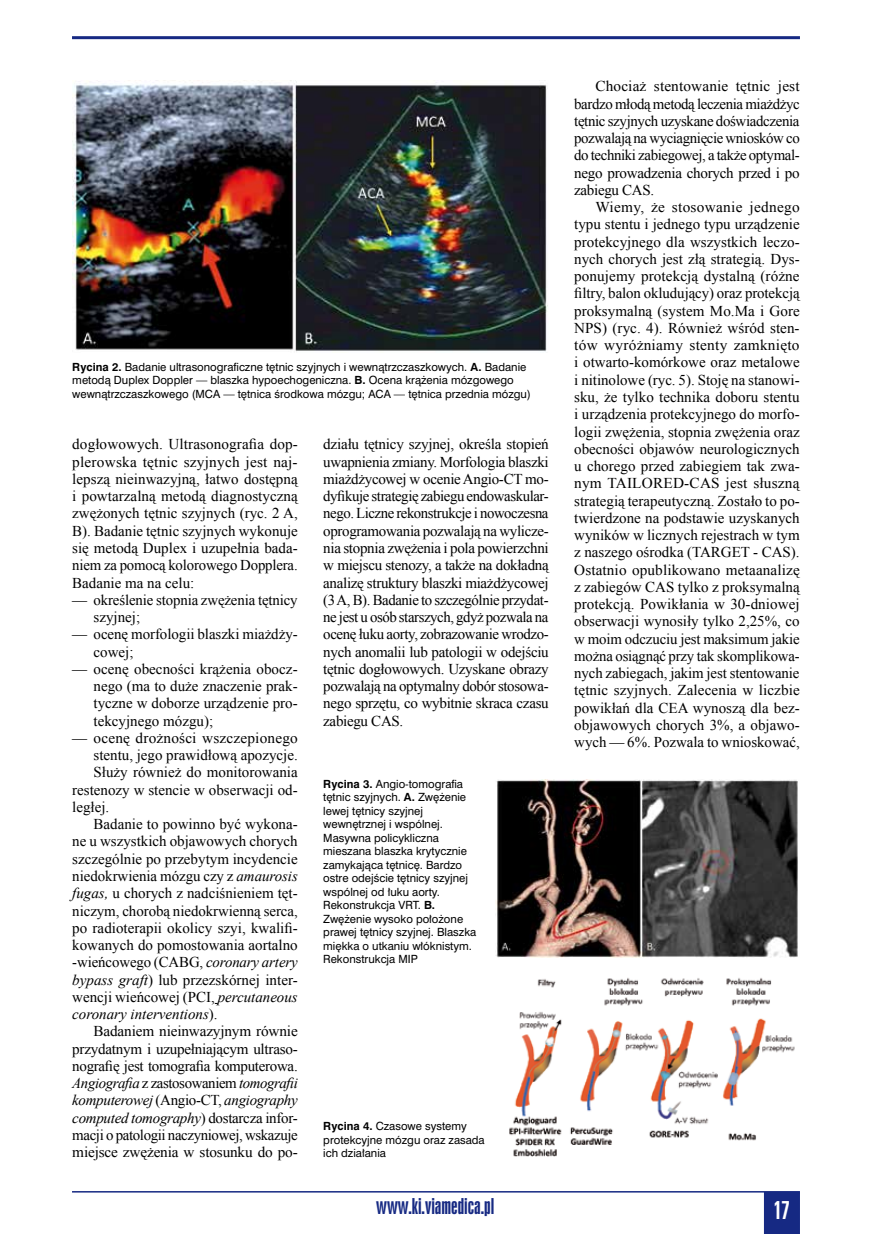
<style>
.page{position:relative;width:872px;height:1234px;background:#fff}
.page>*{position:absolute;margin:0;border:0;box-sizing:border-box;transform-origin:0 0}
.t1{font:21px "Swis 924 PL";color:#fff}
.t2{font:18px "Swis 924 PL";color:#162983}
.t3{font:15px/17.2px "Times New Roman";color:#000;text-align:justify}
.t4{font:italic 15px "Times New Roman";letter-spacing:-.02em;color:#000}
.t5{font:15px "Times New Roman";letter-spacing:-.025em;color:#000}
.t6{font:15px "Times New Roman";letter-spacing:-.02em;color:#000}
.t7{font:italic 15px "Times New Roman";color:#000}
.t8{font:10.5px/13.5px "Swis 721 PL";color:#000}
.s1{font-weight:700}
.s2{font-style:italic}
.s3{font-style:normal}
</style>
<div class="page">
<svg style="left:764px;top:1192px;width:36px;height:41px"></svg>
<hr style="left:72px;top:1190px;width:728px;height:2px;background:#162983">
<hr style="left:72px;top:36px;width:728px;height:3px;background:#162983">
<img style="left:72px;top:81px;width:476px;height:271px">
<img style="left:495px;top:779px;width:303px;height:178px">
<img style="left:509px;top:978px;width:286px;height:179px">
<p class="t8" style="left:72px;top:359px;width:460px"><span class="s1">Rycina 2.</span> Badanie ultrasonograficzne tętnic szyjnych i wewnątrzczaszkowych. <span class="s1">A.</span> Badanie metodą Duplex Doppler — blaszka hypoechogeniczna. <span class="s1">B.</span> Ocena krążenia mózgowego wewnątrzczaszkowego (MCA — tętnica środkowa mózgu; ACA — tętnica przednia mózgu)</p>
<p class="t3" style="left:72px;top:435px;width:227px">dogłowowych. Ultrasonografia dop&shy;plerowska tętnic szyjnych jest naj&shy;lepszą nieinwazyjną, łatwo dostępną i powtarzalną metodą diagnostyczną zwężonych tętnic szyjnych (ryc. 2 A, B). Badanie tętnic szyjnych wykonuje się metodą Duplex i uzupełnia bada&shy;niem za pomocą kolorowego Dopplera.<br>Badanie ma na celu:</p>
<p class="t3" style="left:94px;top:590px;width:205px;text-indent:-21px">— określenie stopnia zwężenia tętnicy szyjnej;</p>
<p class="t3" style="left:94px;top:625px;width:206px;text-indent:-21px">— ocenę morfologii blaszki miażdży&shy;cowej;</p>
<p class="t3" style="left:94px;top:659px;width:206px;text-indent:-21px">— ocenę obecności krążenia obocz&shy;nego (ma to duże znaczenie prak&shy;tyczne w doborze urządzenie pro&shy;tekcyjnego mózgu);</p>
<p class="t3" style="left:72px;top:728px;width:227px">— ocenę drożności wszczepionego</p>
<p class="t3" style="left:94px;top:746px;width:206px">stentu, jego prawidłową apozycje.</p>
<p class="t3" style="left:94px;top:763px;width:206px">Służy również do monitorowania</p>
<p class="t3" style="left:72px;top:780px;width:227px">restenozy w stencie w obserwacji od-</p>
<p class="t3" style="left:72px;top:797px;width:39px">ległej.</p>
<p class="t3" style="left:94px;top:815px;width:206px">Badanie to powinno być wykona-</p>
<p class="t3" style="left:72px;top:832px;width:227px">ne u wszystkich objawowych chorych</p>
<p class="t3" style="left:72px;top:849px;width:227px">szczególnie po przebytym incydencie</p>
<p class="t3" style="left:72px;top:866px;width:227px">niedokrwienia mózgu czy z <span class="s2">amaurosis</span></p>
<p class="t3" style="left:72px;top:884px;width:227px"><span class="s2">fugas,</span> u chorych z nadciśnieniem tęt-</p>
<p class="t3" style="left:72px;top:901px;width:227px">niczym, chorobą niedokrwienną serca,</p>
<p class="t3" style="left:72px;top:918px;width:227px">po radioterapii okolicy szyi, kwalifi-</p>
<p class="t3" style="left:72px;top:935px;width:227px">kowanych do pomostowania aortalno</p>
<p class="t3" style="left:72px;top:953px;width:227px">-wieńcowego (CABG, <span class="s2">coronary artery</span></p>
<p class="t3" style="left:72px;top:970px;width:227px"><span class="s2">bypass graft</span>) lub przezskórnej inter-</p>
<p class="t3" style="left:72px;top:987px;width:227px">wencji wieńcowej (PCI, <span class="s2">percutaneous</span></p>
<p class="t7" style="left:72px;top:1003px;width:147px">coronary interventions<span class="s3">).</span></p>
<p class="t3" style="left:94px;top:1022px;width:206px">Badaniem nieinwazyjnym równie</p>
<p class="t3" style="left:72px;top:1039px;width:227px">przydatnym i uzupełniającym ultraso-</p>
<p class="t6" style="left:72px;top:1055px;width:227px">nografię jest tomografia komputerowa.</p>
<p class="t4" style="left:72px;top:1072px;width:227px">Angiografia <span class="s3">z zastosowaniem</span> tomografii</p>
<p class="t4" style="left:72px;top:1089px;width:227px">komputerowej <span class="s3">(Angio-CT,</span> angiography</p>
<p class="t4" style="left:72px;top:1106px;width:227px">computed tomography<span class="s3">) dostarcza infor-</span></p>
<p class="t5" style="left:72px;top:1124px;width:227px">macji o patologii naczyniowej, wskazuje</p>
<p class="t3" style="left:72px;top:1142px;width:227px">miejsce zwężenia w stosunku do po-</p>
<p class="t3" style="left:323px;top:435px;width:227px">działu tętnicy szyjnej, określa stopień uwapnienia zmiany. Morfologia blaszki miażdżycowej w ocenie Angio-CT mo&shy;dyfikuje strategię zabiegu endowaskular&shy;nego. Liczne rekonstrukcje i nowoczesna oprogramowania pozwalają na wylicze&shy;nia stopnia zwężenia i pola powierzchni w miejscu stenozy, a także na dokładną analizę struktury blaszki miażdżycowej (3 A, B). Badanie to szczególnie przydat&shy;ne jest u osób starszych, gdyż pozwala na ocenę łuku aorty, zobrazowanie wrodzo&shy;nych anomalii lub patologii w odejściu tętnic dogłowowych. Uzyskane obrazy pozwalają na optymalny dobór stosowa&shy;nego sprzętu, co wybitnie skraca czasu zabiegu CAS.</p>
<p class="t8" style="left:323px;top:776px;width:155px"><span class="s1">Rycina 3.</span> Angio-tomografia tętnic szyjnych. <span class="s1">A.</span> Zwężenie lewej tętnicy szyjnej wewnętrznej i wspólnej.<br>Masywna policykliczna mieszana blaszka krytycznie zamykająca tętnicę. Bardzo ostre odejście tętnicy szyjnej wspólnej od łuku aorty.<br>Rekonstrukcja VRT. <span class="s1">B.<br></span>Zwężenie wysoko położone prawej tętnicy szyjnej. Blaszka miękka o utkaniu włóknistym.<br>Rekonstrukcja MIP</p>
<p class="t8" style="left:323px;top:1118px;width:163px"><span class="s1">Rycina 4.</span> Czasowe systemy protekcyjne mózgu oraz zasada ich działania</p>
<p class="t3" style="left:574px;top:77px;width:227px;text-indent:21px">Chociaż stentowanie tętnic jest bardzo młodą metodą leczenia miażdżyc tętnic szyjnych uzyskane doświadczenia pozwalają na wyciagnięcie wniosków co do techniki zabiegowej, a także optymal&shy;nego prowadzenia chorych przed i po zabiegu CAS.</p>
<p class="t3" style="left:574px;top:198px;width:227px;text-indent:21px">Wiemy, że stosowanie jednego typu stentu i jednego typu urządzenie protekcyjnego dla wszystkich leczo&shy;nych chorych jest złą strategią. Dys&shy;ponujemy protekcją dystalną (różne filtry, balon okludujący) oraz protekcją proksymalną (system Mo.Ma i Gore NPS) (ryc. 4). Również wśród sten&shy;tów wyróżniamy stenty zamknięto i otwarto-komórkowe oraz metalowe i nitinolowe (ryc. 5). Stoję na stanowi&shy;sku, że tylko technika doboru stentu i urządzenia protekcyjnego do morfo&shy;logii zwężenia, stopnia zwężenia oraz obecności objawów neurologicznych u chorego przed zabiegiem tak zwa&shy;nym TAILORED-CAS jest słuszną strategią terapeutyczną. Zostało to po&shy;twierdzone na podstawie uzyskanych wyników w licznych rejestrach w tym z naszego ośrodka (TARGET - CAS).<br>Ostatnio opublikowano metaanalizę z zabiegów CAS tylko z proksymalną protekcją. Powikłania w 30-dniowej obserwacji wynosiły tylko 2,25%, co w moim odczuciu jest maksimum jakie można osiągnąć przy tak skomplikowa&shy;nych zabiegach, jakim jest stentowanie tętnic szyjnych. Zalecenia w liczbie powikłań dla CEA wynoszą dla bez&shy;objawowych chorych 3%, a objawo&shy;wych — 6%. Pozwala to wnioskować,</p>
<p class="t2" style="left:376px;top:1194px;width:120px">www.ki.viamedica.pl</p>
<h1 class="t1" style="left:774px;top:1194px;width:18px">17</h1>
</div>
